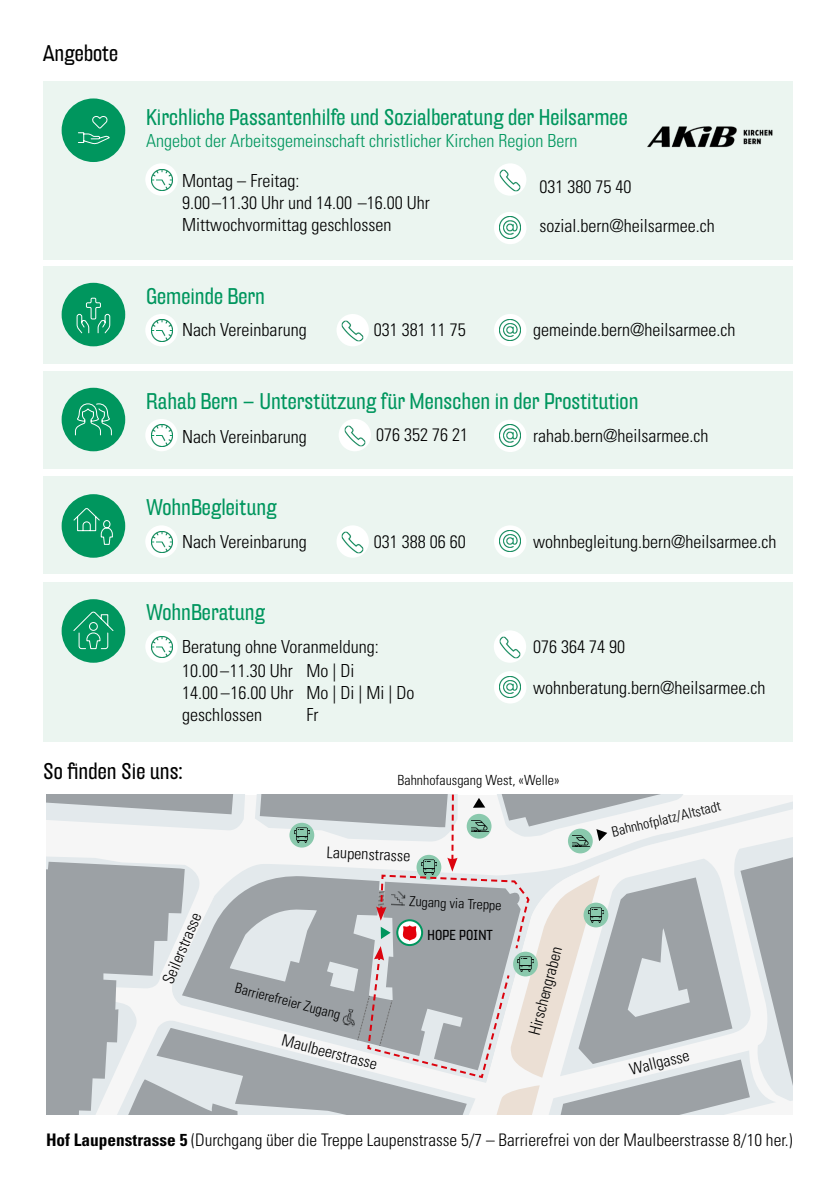
<style>
.page{position:relative;width:840px;height:1191px;background:#fff}
.page>*{position:absolute;margin:0;border:0;box-sizing:border-box;transform-origin:0 0}
.t1{font:22px "Hydra Pro Extd";color:#00965e}
.t2{font:22px "Hydra Pro Extd";color:#000}
.t3{font:300 condensed 18px/22px "Univers LT Std";color:#000}
.t4{font:300 condensed 18px "Univers LT Std";color:#00965e}
.t5{font:300 condensed 17.2px "Univers LT Std";color:#000}
.t6{font:300 condensed 16px "Univers LT Std";color:#000}
.t7{font:300 condensed 14px "Univers LT Std";color:#000}
.t8{font:14px "Hydra Pro Extd";letter-spacing:.01em;color:#000}
.s1{font-weight:700}
</style>
<div class="page">
<div style="left:43px;top:371px;width:749px;height:98px;background:#ebf5f0"></div>
<div style="left:43px;top:266px;width:749px;height:98px;background:#ebf5f0"></div>
<div style="left:43px;top:476px;width:749px;height:98px;background:#ebf5f0"></div>
<div style="left:43px;top:581px;width:749px;height:160px;background:#ebf5f0"></div>
<div style="left:43px;top:81px;width:749px;height:178px;background:#ebf5f0"></div>
<div style="left:145px;top:314px;width:32px;height:32px;background:#fff;border-radius:50%"></div>
<div style="left:145px;top:163px;width:32px;height:33px;background:#fff;border-radius:50%"></div>
<div style="left:145px;top:419px;width:32px;height:32px;background:#fff;border-radius:50%"></div>
<div style="left:145px;top:525px;width:32px;height:33px;background:#fff;border-radius:50%"></div>
<div style="left:145px;top:630px;width:32px;height:33px;background:#fff;border-radius:50%"></div>
<div style="left:336px;top:314px;width:33px;height:32px;background:#fff;border-radius:50%"></div>
<div style="left:493px;top:163px;width:33px;height:33px;background:#fff;border-radius:50%"></div>
<div style="left:338px;top:419px;width:33px;height:32px;background:#fff;border-radius:50%"></div>
<div style="left:336px;top:525px;width:33px;height:33px;background:#fff;border-radius:50%"></div>
<div style="left:493px;top:630px;width:33px;height:33px;background:#fff;border-radius:50%"></div>
<div style="left:493px;top:314px;width:33px;height:32px;background:#fff;border-radius:50%"></div>
<div style="left:493px;top:212px;width:33px;height:32px;background:#fff;border-radius:50%"></div>
<div style="left:493px;top:420px;width:33px;height:32px;background:#fff;border-radius:50%"></div>
<div style="left:493px;top:525px;width:33px;height:33px;background:#fff;border-radius:50%"></div>
<div style="left:493px;top:671px;width:33px;height:32px;background:#fff;border-radius:50%"></div>
<div style="left:62px;top:283px;width:63px;height:63px;background:#00965e;border-radius:50%"></div>
<div style="left:62px;top:388px;width:63px;height:63px;background:#00965e;border-radius:50%"></div>
<div style="left:62px;top:494px;width:63px;height:64px;background:#00965e;border-radius:50%"></div>
<div style="left:62px;top:599px;width:63px;height:64px;background:#00965e;border-radius:50%"></div>
<div style="left:62px;top:98px;width:63px;height:64px;background:#00965e;border-radius:50%"></div>
<img style="left:151px;top:320px;width:21px;height:21px">
<img style="left:151px;top:169px;width:21px;height:22px">
<img style="left:151px;top:425px;width:21px;height:21px">
<img style="left:151px;top:531px;width:21px;height:21px">
<img style="left:151px;top:636px;width:21px;height:21px">
<img style="left:342px;top:320px;width:21px;height:22px">
<img style="left:499px;top:170px;width:21px;height:21px">
<img style="left:344px;top:425px;width:21px;height:22px">
<img style="left:342px;top:532px;width:21px;height:21px">
<img style="left:499px;top:637px;width:21px;height:21px">
<img style="left:499px;top:319px;width:21px;height:21px">
<img style="left:499px;top:217px;width:21px;height:21px">
<img style="left:499px;top:425px;width:21px;height:21px">
<img style="left:499px;top:530px;width:21px;height:22px">
<img style="left:499px;top:676px;width:21px;height:21px">
<svg style="left:46px;top:794px;width:746px;height:320px"></svg>
<img style="left:390px;top:891px;width:15px;height:14px">
<svg style="left:76px;top:297px;width:35px;height:37px"></svg>
<svg style="left:73px;top:508px;width:40px;height:37px"></svg>
<svg style="left:74px;top:403px;width:38px;height:33px"></svg>
<svg style="left:78px;top:116px;width:32px;height:29px"></svg>
<svg style="left:73px;top:611px;width:41px;height:38px"></svg>
<img style="left:647px;top:126px;width:126px;height:22px">
<p class="t2" style="left:43px;top:40px;width:76px">Angebote</p>
<p class="t1" style="left:146px;top:103px;width:483px">Kirchliche Passantenhilfe und Sozialberatung der Heilsarmee</p>
<p class="t4" style="left:146px;top:129px;width:432px">Angebot der Arbeitsgemeinschaft christlicher Kirchen Region Bern</p>
<p class="t3" style="left:182px;top:169px;width:249px">Montag – Freitag:<br>9.00–11.30 Uhr und 14.00 –16.00 Uhr<br>Mittwochvormittag geschlossen</p>
<p class="t1" style="left:146px;top:282px;width:120px">Gemeinde Bern</p>
<p class="t3" style="left:182px;top:319px;width:126px">Nach Vereinbarung</p>
<p class="t3" style="left:373px;top:319px;width:93px">031 381 11 75</p>
<p class="t3" style="left:539px;top:175px;width:93px">031 380 75 40</p>
<p class="t3" style="left:539px;top:215px;width:177px">sozial.bern@heilsarmee.ch</p>
<p class="t3" style="left:532px;top:319px;width:204px">gemeinde.bern@heilsarmee.ch</p>
<p class="t1" style="left:146px;top:387px;width:493px">Rahab Bern – Unterstützung für Menschen in der Prostitution</p>
<p class="t3" style="left:182px;top:425px;width:126px">Nach Vereinbarung</p>
<p class="t1" style="left:146px;top:494px;width:132px">WohnBegleitung</p>
<p class="t3" style="left:182px;top:530px;width:126px">Nach Vereinbarung</p>
<p class="t1" style="left:146px;top:598px;width:120px">WohnBeratung</p>
<p class="t3" style="left:376px;top:424px;width:93px">076 352 76 21</p>
<p class="t3" style="left:373px;top:530px;width:93px">031 388 06 60</p>
<p class="t3" style="left:182px;top:634px;width:198px;line-height:23.8px">Beratung ohne Voranmeldung:<br>10.00–11.30 Uhr Mo | Di</p>
<p class="t3" style="left:182px;top:681px;width:233px">14.00 –16.00 Uhr Mo | Di | Mi | Do geschlossen</p>
<p class="t3" style="left:306px;top:703px;width:14px">Fr</p>
<p class="t3" style="left:532px;top:425px;width:177px">rahab.bern@heilsarmee.ch</p>
<p class="t3" style="left:532px;top:530px;width:245px">wohnbegleitung.bern@heilsarmee.ch</p>
<p class="t3" style="left:532px;top:635px;width:93px">076 364 74 90</p>
<p class="t3" style="left:532px;top:676px;width:234px">wohnberatung.bern@heilsarmee.ch</p>
<p class="t2" style="left:43px;top:758px;width:141px">So finden Sie uns:</p>
<p class="t6" style="left:158px;top:979px;width:77px;rotate:-67deg">Seilerstrasse</p>
<p class="t7" style="left:397px;top:772px;width:163px">Bahnhofausgang West, «Welle»</p>
<p class="t6" style="left:327px;top:842px;width:85px;rotate:3deg">Laupenstrasse</p>
<p class="t7" style="left:409px;top:893px;width:94px;rotate:2deg">Zugang via Treppe</p>
<p class="t7" style="left:238px;top:979px;width:110px;rotate:15deg">Barrierefreier Zugang</p>
<p class="t6" style="left:284px;top:1030px;width:99px;rotate:14deg">Maulbeerstrasse</p>
<p class="t8" style="left:427px;top:926px;width:67px">HOPE POINT</p>
<p class="t6" style="left:525px;top:1032px;width:92px;rotate:-76deg">Hirschengraben</p>
<p class="t7" style="left:609px;top:823px;width:113px;rotate:-13deg">Bahnhofplatz/Altstadt</p>
<p class="t6" style="left:627px;top:1060px;width:63px;rotate:-14deg">Wallgasse</p>
<p class="t5" style="left:46px;top:1129px;width:747px"><span class="s1">Hof Laupenstrasse 5</span> (Durchgang über die Treppe Laupenstrasse 5/7 – Barrierefrei von der Maulbeerstrasse 8/10 her.)</p>
</div>
